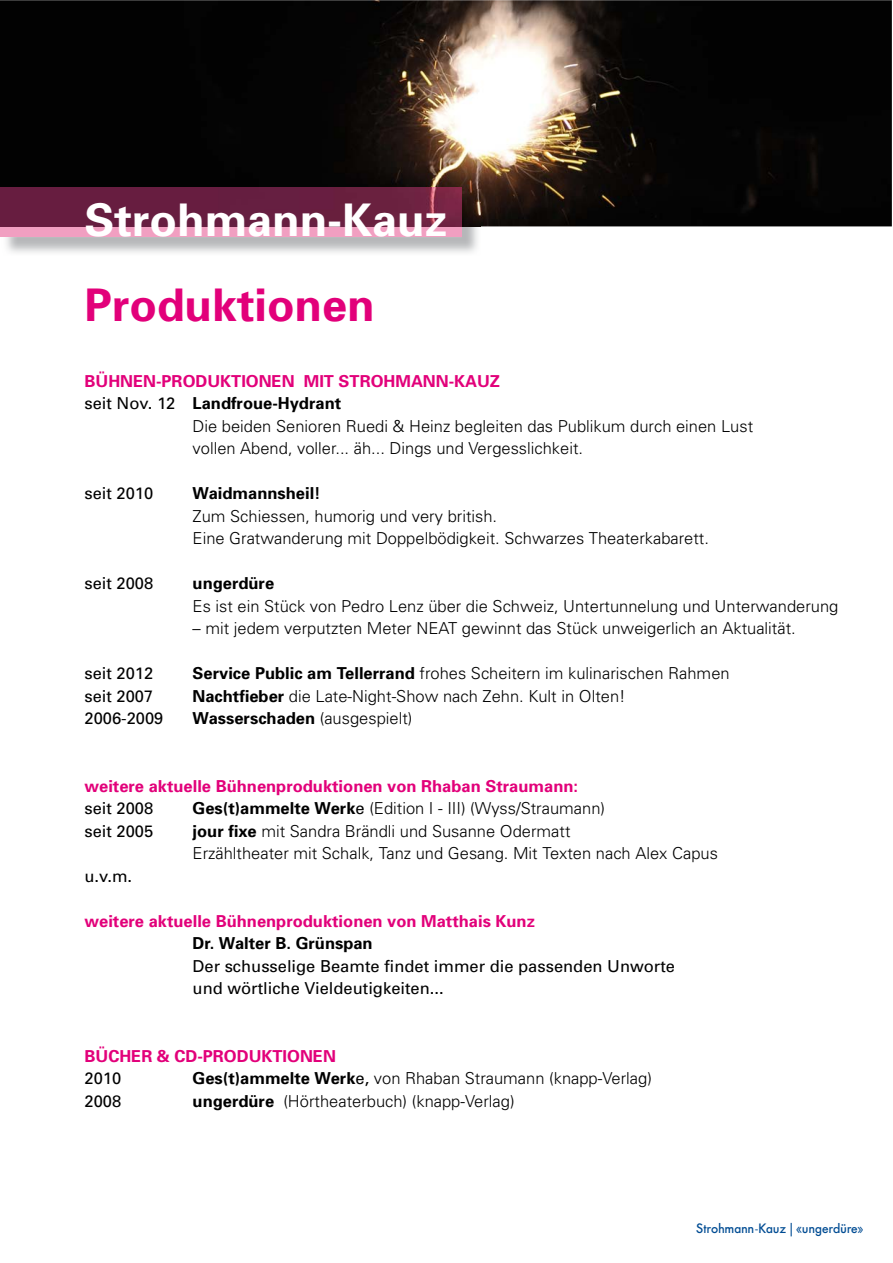
<style>
.page{position:relative;width:893px;height:1263px;background:#fff}
.page>*{position:absolute;margin:0;border:0;box-sizing:border-box;transform-origin:0 0}
.t1{font:700 45px "Univers";color:#fff}
.t2{font:700 45px "Univers";color:#e2007a}
.t3{font:300 16.5px/22.5px "Univers";color:#000}
.t4{font:700 16.5px "Univers";color:#e2007a}
.t5{font:16.5px/22.5px "Univers";color:#000}
.t6{font:700 16.5px "Univers";color:#000}
.t7{font:500 13.5px "Futura BQ";color:#004c93}
.s1{font-weight:400}
.s2{font-weight:700}
.s3{font-weight:300}
</style>
<div class="page">
<img style="left:0;top:0;width:891px;height:226px">
<img style="left:6px;top:226px;width:474px;height:27px">
<img style="left:462px;top:189px;width:18px;height:37px">
<div style="left:0;top:226px;width:462px;height:11px;background:#f19fc1"></div>
<img style="left:0;top:187px;width:462px;height:39px">
<h1 class="t1" style="left:85px;top:193px;width:362px">Knuth und Tucek</h1>
<h1 class="t1" style="left:85px;top:204px;width:364px">Strohmann-Kauz</h1>
<h1 class="t2" style="left:84px;top:288px;width:292px">Produktionen</h1>
<p class="t4" style="left:84px;top:375px;width:417px">BÜHNEN-PRODUKTIONEN MIT STROHMANN-KAUZ</p>
<p class="t6" style="left:84px;top:397px;width:258px"><span class="s1">seit Nov. 12</span> Landfroue-Hydrant</p>
<p class="t3" style="left:192px;top:416px;width:562px">Die beiden Senioren Ruedi &amp; Heinz begleiten das Publikum durch einen Lust</p>
<p class="t3" style="left:192px;top:438px;width:392px">vollen Abend, voller... äh... Dings und Vergesslichkeit.</p>
<p class="t5" style="left:84px;top:483px;width:70px">seit 2010</p>
<p class="t6" style="left:192px;top:487px;width:130px">Waidmannsheil!</p>
<p class="t3" style="left:192px;top:506px;width:518px">Zum Schiessen, humorig und very british.<br>Eine Gratwanderung mit Doppelbödigkeit. Schwarzes Theaterkabarett.</p>
<p class="t5" style="left:84px;top:573px;width:70px">seit 2008</p>
<p class="t6" style="left:192px;top:577px;width:83px">ungerdüre</p>
<p class="t3" style="left:192px;top:596px;width:647px">Es ist ein Stück von Pedro Lenz über die Schweiz, Untertunnelung und Unterwanderung</p>
<p class="t3" style="left:192px;top:618px;width:604px">– mit jedem verputzten Meter NEAT gewinnt das Stück unweigerlich an Aktualität.</p>
<p class="t5" style="left:84px;top:663px;width:70px">seit 2012</p>
<p class="t3" style="left:192px;top:663px;width:538px"><span class="s2">Service Public am Tellerrand</span> frohes Scheitern im kulinarischen Rahmen</p>
<p class="t5" style="left:84px;top:686px;width:70px">seit 2007</p>
<p class="t3" style="left:192px;top:686px;width:434px"><span class="s2">Nachtfieber</span> die Late-Night-Show nach Zehn. Kult in Olten!</p>
<p class="t5" style="left:84px;top:708px;width:80px">2006-2009</p>
<p class="t6" style="left:192px;top:712px;width:221px">Wasserschaden <span class="s3">(ausgespielt)</span></p>
<p class="t4" style="left:84px;top:780px;width:495px">weitere aktuelle Bühnenproduktionen von Rhaban Straumann:</p>
<p class="t5" style="left:84px;top:798px;width:70px">seit 2008</p>
<p class="t3" style="left:192px;top:798px;width:414px"><span class="s2">Ges(t)ammelte Werk</span><span class="s1">e</span> (Edition I - III) (Wyss/Straumann)</p>
<p class="t5" style="left:84px;top:821px;width:70px">seit 2005</p>
<p class="t3" style="left:192px;top:821px;width:527px"><span class="s2">jour fixe</span> mit Sandra Brändli und Susanne Odermatt<br>Erzähltheater mit Schalk, Tanz und Gesang. Mit Texten nach Alex Capus</p>
<p class="t5" style="left:84px;top:866px;width:49px">u.v.m.</p>
<p class="t4" style="left:84px;top:915px;width:452px">weitere aktuelle Bühnenproduktionen von Matthais Kunz</p>
<p class="t6" style="left:192px;top:937px;width:182px">Dr. Walter B. Grünspan</p>
<p class="t5" style="left:192px;top:956px;width:484px">Der schusselige Beamte findet immer die passenden Unworte und wörtliche Vieldeutigkeiten...</p>
<p class="t4" style="left:84px;top:1050px;width:253px">BÜCHER &amp; CD-PRODUKTIONEN</p>
<p class="t5" style="left:84px;top:1068px;width:38px">2010</p>
<p class="t3" style="left:192px;top:1068px;width:461px"><span class="s2">Ges(t)ammelte Werk</span><span class="s1">e,</span> von Rhaban Straumann (knapp-Verlag)</p>
<p class="t5" style="left:84px;top:1091px;width:38px">2008</p>
<p class="t3" style="left:192px;top:1091px;width:323px"><span class="s2">ungerdüre</span> (Hörtheaterbuch) (knapp-Verlag)</p>
<p class="t7" style="left:696px;top:1222px;width:169px">Strohmann-Kauz | «ungerdüre»</p>
</div>
